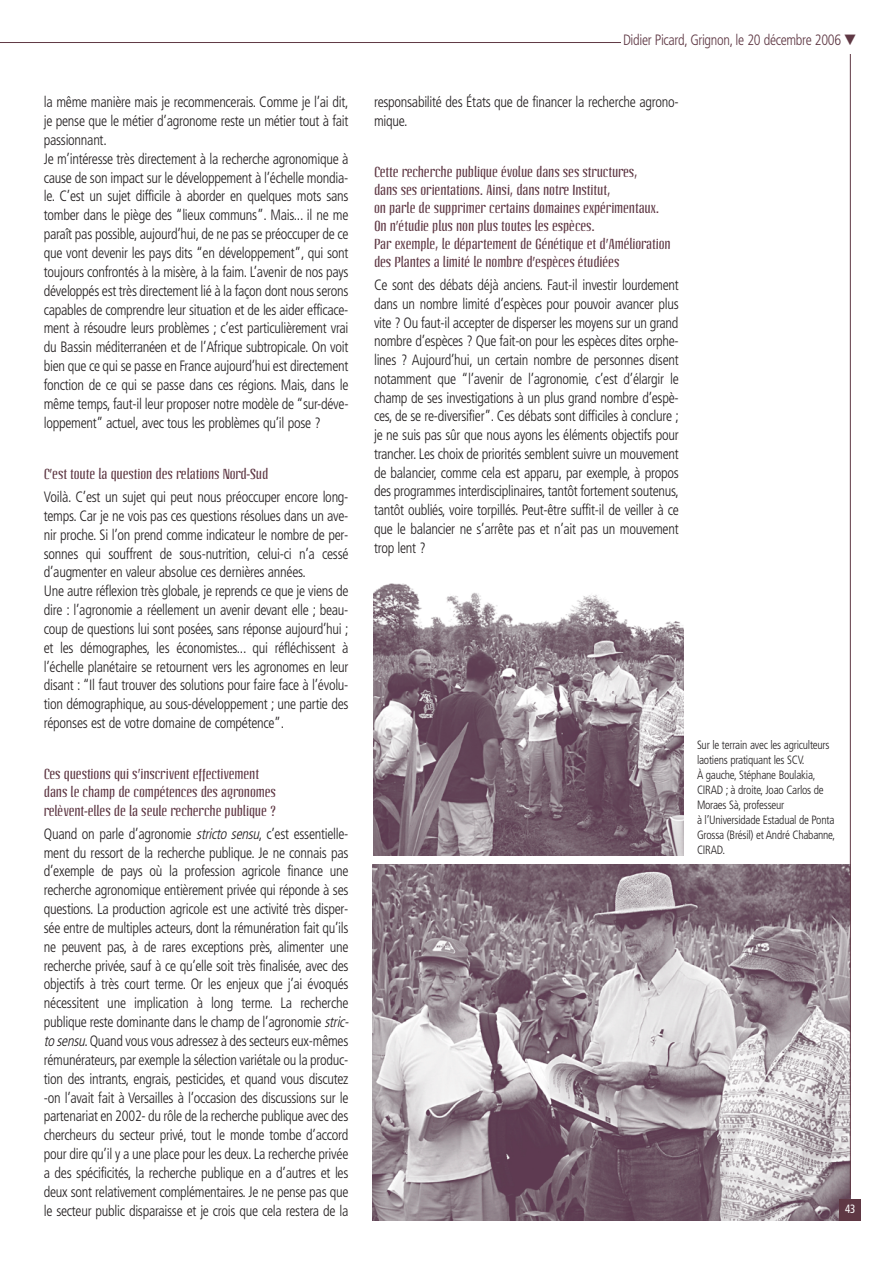
<style>
.page{position:relative;width:893px;height:1263px;background:#fff}
.page>*{position:absolute;margin:0;border:0;box-sizing:border-box;transform-origin:0 0}
.t1{font:300 condensed 15px/18.9px "Frutiger";letter-spacing:-.02em;color:#231f20;scale:.95 1}
.t2{font:300 condensed 15px "Frutiger";letter-spacing:-.025em;color:#5f3844;scale:.95 1}
.t3{font:14.25px/18px "Linotype Octane";letter-spacing:-.01em;color:#5f3844}
.t4{font:300 condensed 12px/15px "Frutiger";letter-spacing:-.02em;color:#231f20;scale:.95 1}
.t5{font:condensed 12px "Frutiger";color:#fff;scale:.9 1}
.s1{font-style:italic}
</style>
<div class="page">
<hr style="left:1px;top:42px;width:622px;height:1px;background:#5f3844">
<img style="left:373px;top:865px;width:477px;height:355px">
<img style="left:373px;top:583px;width:310px;height:272px">
<div style="left:839px;top:1199px;width:22px;height:22px;background:#5f3844"></div>
<hr style="left:850px;top:49px;width:1px;height:1146px;background:#5f3844">
<div style="left:621px;top:32px;width:237px;height:21px;background:#fff"></div>
<p class="t1" style="left:44px;top:94px;width:322px">la même manière mais je recommencerais. Comme je l’ai dit, je pense que le métier d’agronome reste un métier tout à fait passionnant.<br>Je m’intéresse très directement à la recherche agronomique à cause de son impact sur le développement à l’échelle mondia&shy;le. C’est un sujet difficile à aborder en quelques mots sans tomber dans le piège des “lieux communs”. Mais... il ne me paraît pas possible, aujourd’hui, de ne pas se préoccuper de ce que vont devenir les pays dits “en développement”, qui sont toujours confrontés à la misère, à la faim. L’avenir de nos pays développés est très directement lié à la façon dont nous serons capables de comprendre leur situation et de les aider efficace&shy;ment à résoudre leurs problèmes ; c’est particulièrement vrai du Bassin méditerranéen et de l’Afrique subtropicale. On voit bien que ce qui se passe en France aujourd’hui est directement fonction de ce qui se passe dans ces régions. Mais, dans le même temps, faut-il leur proposer notre modèle de “sur-déve&shy;loppement” actuel, avec tous les problèmes qu’il pose ?</p>
<p class="t3" style="left:44px;top:465px;width:226px">C’est toute la question des relations Nord-Sud</p>
<p class="t1" style="left:44px;top:489px;width:322px">Voilà. C’est un sujet qui peut nous préoccuper encore long&shy;temps. Car je ne vois pas ces questions résolues dans un ave&shy;nir proche. Si l’on prend comme indicateur le nombre de per&shy;sonnes qui souffrent de sous-nutrition, celui-ci n’a cessé d’augmenter en valeur absolue ces dernières années.<br>Une autre réflexion très globale, je reprends ce que je viens de dire : l’agronomie a réellement un avenir devant elle ; beau&shy;coup de questions lui sont posées, sans réponse aujourd’hui ; et les démographes, les économistes... qui réfléchissent à l’échelle planétaire se retournent vers les agronomes en leur disant : “Il faut trouver des solutions pour faire face à l’évolu&shy;tion démographique, au sous-développement ; une partie des réponses est de votre domaine de compétence”.</p>
<p class="t3" style="left:44px;top:766px;width:234px">Ces questions qui s’inscrivent effectivement dans le champ de compétences des agronomes relèvent-elles de la seule recherche publique ?</p>
<p class="t1" style="left:44px;top:825px;width:325px">Quand on parle d’agronomie <span class="s1">stricto sensu</span>, c’est essentielle&shy;ment du ressort de la recherche publique. Je ne connais pas d’exemple de pays où la profession agricole finance une recherche agronomique entièrement privée qui réponde à ses questions. La production agricole est une activité très disper&shy;sée entre de multiples acteurs, dont la rémunération fait qu’ils ne peuvent pas, à de rares exceptions près, alimenter une recherche privée, sauf à ce qu’elle soit très finalisée, avec des objectifs à très court terme. Or les enjeux que j’ai évoqués nécessitent une implication à long terme. La recherche publique reste dominante dans le champ de l’agronomie <span class="s1">stric&shy;to sensu</span>. Quand vous vous adressez à des secteurs eux-mêmes rémunérateurs, par exemple la sélection variétale ou la produc&shy;tion des intrants, engrais, pesticides, et quand vous discutez -on l’avait fait à Versailles à l’occasion des discussions sur le partenariat en 2002- du rôle de la recherche publique avec des chercheurs du secteur privé, tout le monde tombe d’accord pour dire qu’il y a une place pour les deux. La recherche privée a des spécificités, la recherche publique en a d’autres et les deux sont relativement complémentaires. Je ne pense pas que le secteur public disparaisse et je crois que cela restera de la</p>
<p class="t2" style="left:623px;top:34px;width:247px">Didier Picard, Grignon, le 20 décembre 2006 ▼</p>
<p class="t1" style="left:374px;top:94px;width:322px">responsabilité des États que de financer la recherche agrono&shy;mique.</p>
<p class="t3" style="left:374px;top:163px;width:298px">Cette recherche publique évolue dans ses structures,<br>dans ses orientations. Ainsi, dans notre Institut,<br>on parle de supprimer certains domaines expérimentaux.<br>On n’étudie plus non plus toutes les espèces.<br>Par exemple, le département de Génétique et d’Amélioration des Plantes a limité le nombre d’espèces étudiées</p>
<p class="t1" style="left:374px;top:277px;width:322px;text-align:justify">Ce sont des débats déjà anciens. Faut-il investir lourdement dans un nombre limité d’espèces pour pouvoir avancer plus vite ? Ou faut-il accepter de disperser les moyens sur un grand nombre d’espèces ? Que fait-on pour les espèces dites orphe&shy;lines ? Aujourd’hui, un certain nombre de personnes disent notamment que “l’avenir de l’agronomie, c’est d’élargir le champ de ses investigations à un plus grand nombre d’espè&shy;ces, de se re-diversifier”. Ces débats sont difficiles à conclure ; je ne suis pas sûr que nous ayons les éléments objectifs pour trancher. Les choix de priorités semblent suivre un mouvement de balancier, comme cela est apparu, par exemple, à propos des programmes interdisciplinaires, tantôt fortement soutenus, tantôt oubliés, voire torpillés. Peut-être suffit-il de veiller à ce que le balancier ne s’arrête pas et n’ait pas un mouvement trop lent ?</p>
<p class="t4" style="left:697px;top:738px;width:147px">Sur le terrain avec les agriculteurs laotiens pratiquant les SCV.<br>À gauche, Stéphane Boulakia,<br>CIRAD ; à droite, Joao Carlos de<br>Moraes Sà, professeur<br>à l’Universidade Estadual de Ponta<br>Grossa (Brésil) et André Chabanne,<br>CIRAD.</p>
<p class="t5" style="left:845px;top:1204px;width:13px">43</p>
</div>
